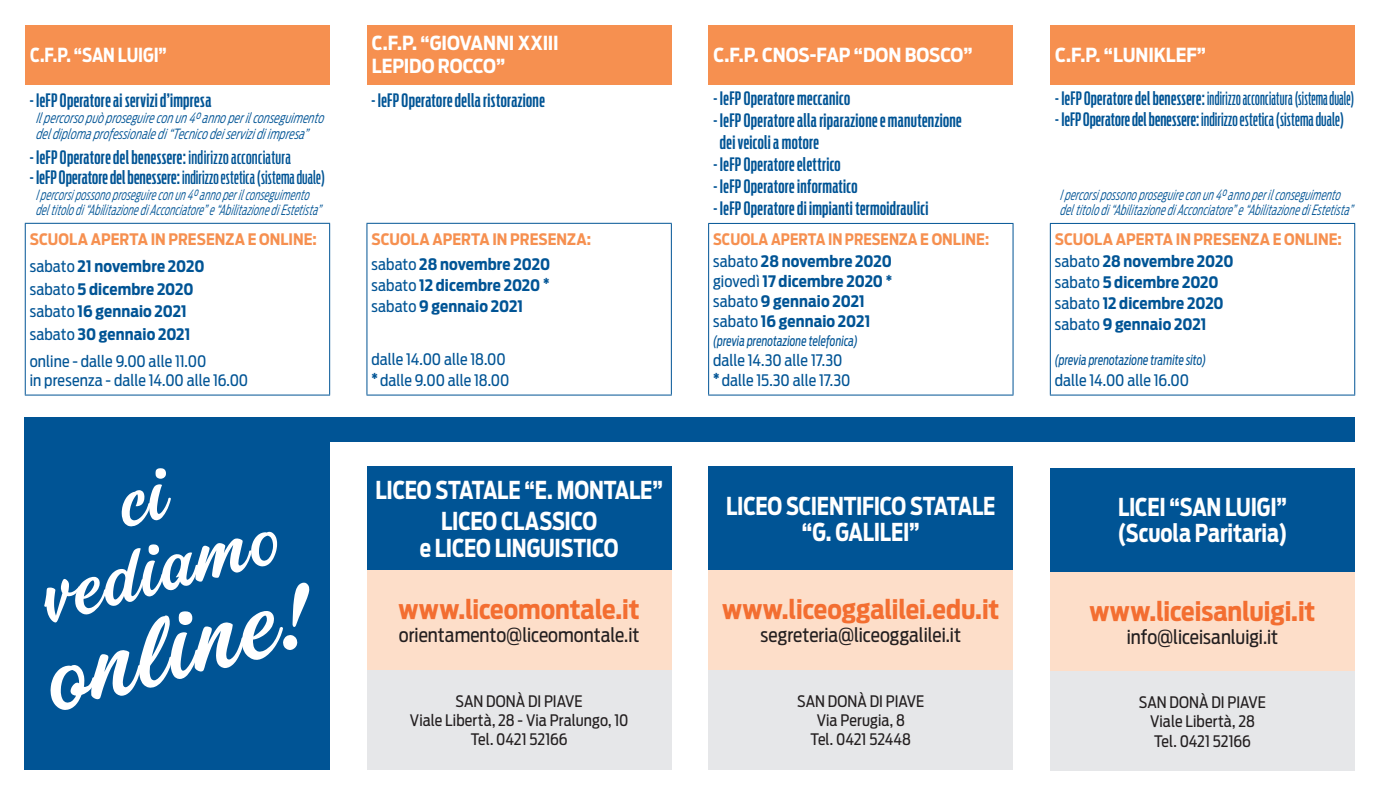
<style>
.page{position:relative;width:1380px;height:794px;background:#fff}
.page>*{position:absolute;margin:0;border:0;box-sizing:border-box;transform-origin:0 0}
.t1{font:91px "Painter PERSONALUSEONLY";color:#fff}
.t2{font:70px/71.8px "Painter PERSONALUSEONLY";color:#fff;text-align:center}
.t3{font:700 26.25px "Ford Antenna Cond";letter-spacing:-.005em;color:#f36e31}
.t4{font:700 24.5px/26.2px "Ford Antenna Cond";letter-spacing:-.01em;color:#fff;text-align:center;scale:.9 1}
.t5{font:19.25px "Ford Antenna Cond";color:#231f20}
.t6{font:700 19.25px/22.8px "Ford Antenna Cond";letter-spacing:-.005em;color:#fff}
.t7{font:700 19.25px "Ford Antenna Cond";letter-spacing:-.005em;color:#fff;scale:.9 1}
.t8{font:500 18.38px/21.9px "Ford Antenna Comp";letter-spacing:.015em;color:#005495;scale:1.15 1}
.t9{font:18.38px "Ford Antenna Comp";letter-spacing:.01em;color:#005495;scale:1.1 1}
.t10{font:18.38px "Ford Antenna Comp";letter-spacing:.01em;color:#005495;scale:.96 1}
.t11{font:700 15.75px/21px "Ford Antenna Cond";letter-spacing:.005em;color:#005495}
.t12{font:15.75px/19.2px "Ford Antenna Cond";color:#005495}
.t13{font:700 15.75px/26.8px "Ford Antenna Cond";letter-spacing:.005em;color:#f69050}
.t14{font:15.75px/19.2px "Ford Antenna Cond";color:#231f20;text-align:center}
.t15{font:700 15.75px/22.4px "Ford Antenna Cond";letter-spacing:.005em;color:#f69050;scale:.95 1}
.t16{font:italic 300 14px/15.8px "Ford Antenna Cond";letter-spacing:.015em;color:#005495;scale:.74 1}
.t17{font:italic 300 14px/15.8px "Ford Antenna Cond";letter-spacing:.015em;color:#005495;scale:.83 1}
.t18{font:italic 14px "Ford Antenna Cond";letter-spacing:.005em;color:#005495;scale:.8 1}
.s1{font-weight:400}
.s2{font-weight:500}
.s3{font-weight:400;color:#005495}
.s4{color:#005495}
.s5{font-size:81.9px}
</style>
<div class="page">
<div style="left:708px;top:466px;width:304px;height:105px;background:#005495"></div>
<div style="left:708px;top:571px;width:304px;height:99px;background:#fddec9"></div>
<div style="left:708px;top:670px;width:304px;height:99px;background:#e6e7e9"></div>
<div style="left:1050px;top:468px;width:304px;height:104px;background:#005495"></div>
<div style="left:1050px;top:572px;width:304px;height:99px;background:#fddec9"></div>
<div style="left:1050px;top:671px;width:304px;height:99px;background:#e6e7e9"></div>
<div style="left:367px;top:466px;width:304px;height:105px;background:#005495"></div>
<div style="left:367px;top:571px;width:304px;height:99px;background:#fddec9"></div>
<div style="left:367px;top:670px;width:304px;height:99px;background:#e6e7e9"></div>
<div style="left:25px;top:424px;width:305px;height:345px;background:#005495"></div>
<div style="left:25px;top:417px;width:1329px;height:25px;background:#005495"></div>
<div style="left:25px;top:25px;width:304px;height:59px;background:#f69050"></div>
<hr style="left:25px;top:394px;width:305px;height:1px;background:#005495">
<hr style="left:25px;top:224px;width:1px;height:170px;background:#005495">
<hr style="left:25px;top:223px;width:305px;height:1px;background:#005495">
<hr style="left:329px;top:224px;width:1px;height:170px;background:#005495">
<div style="left:367px;top:25px;width:304px;height:59px;background:#f69050"></div>
<hr style="left:366px;top:223px;width:305px;height:1px;background:#005495">
<hr style="left:366px;top:394px;width:305px;height:1px;background:#005495">
<hr style="left:366px;top:224px;width:1px;height:170px;background:#005495">
<hr style="left:670px;top:224px;width:1px;height:170px;background:#005495">
<div style="left:708px;top:25px;width:304px;height:59px;background:#f69050"></div>
<hr style="left:708px;top:223px;width:305px;height:1px;background:#005495">
<hr style="left:708px;top:394px;width:305px;height:1px;background:#005495">
<hr style="left:708px;top:224px;width:1px;height:170px;background:#005495">
<hr style="left:1012px;top:224px;width:1px;height:170px;background:#005495">
<div style="left:1050px;top:25px;width:304px;height:59px;background:#f69050"></div>
<hr style="left:1049px;top:223px;width:305px;height:1px;background:#005495">
<hr style="left:1049px;top:394px;width:305px;height:1px;background:#005495">
<hr style="left:1049px;top:224px;width:1px;height:170px;background:#005495">
<hr style="left:1353px;top:224px;width:1px;height:170px;background:#005495">
<p class="t7" style="left:30px;top:37px;width:153px">C.F.P. “SAN LUIGI”</p>
<p class="t8" style="left:30px;top:87px;width:159px">- IeFP Operatore ai servizi d’impresa</p>
<p class="t17" style="left:36px;top:108px;width:352px">Ilp ercorsop uòproseguireconun4°annop erilconseguimento deldip lomap rofessionaledi“Tecnicodeiservizidiimp resa”</p>
<p class="t8" style="left:30px;top:144px;width:228px">- IeFP Operatore del benessere: <span class="s1">indirizzo acconciatura</span></p>
<p class="t9" style="left:30px;top:162px;width:270px"><span class="s2">- IeFP Operatore del benessere:</span> indirizzo estetica (sistema duale)</p>
<p class="t16" style="left:36px;top:185px;width:391px">Ip ercorsip ossonoproseguireconun4°annop erilconseguimento deltitolodi“A bilitazionediA cconciatore”e“A bilitazionediEstetista”</p>
<p class="t13" style="left:30px;top:224px;width:289px">SCUOLA APERTA IN PRESENZA E ONLINE: <span class="s3">sabato</span> <span class="s4">21 novembre 2020</span></p>
<p class="t11" style="left:30px;top:275px;width:165px;line-height:22.8px"><span class="s1">sabato</span> 5 dicembre 2020 <span class="s1">sabato</span> 16 gennaio 2021 <span class="s1">sabato</span> 30 gennaio 2021</p>
<p class="t12" style="left:30px;top:349px;width:220px">online - dalle 9.00 alle 11.00<br>in presenza - dalle 14.00 alle 16.00</p>
<h2 class="t2" style="left:16px;top:499px;width:249px;rotate:-15deg">ci vediamo</h2>
<h1 class="t1" style="left:33px;top:624px;width:279px;rotate:-15deg">online<span class="s5">!</span></h1>
<p class="t6" style="left:372px;top:30px;width:188px">C.F.P. “GIOVANNI XXIII<br>LEPIDO ROCCO”</p>
<p class="t8" style="left:371px;top:87px;width:152px">- IeFP Operatore della ristorazione</p>
<p class="t13" style="left:371px;top:225px;width:221px;line-height:25px">SCUOLA APERTA IN PRESENZA: <span class="s3">sabato</span> <span class="s4">28 novembre 2020</span></p>
<p class="t11" style="left:371px;top:273px;width:180px"><span class="s1">sabato</span> 12 dicembre 2020 <sup>* </sup><span class="s1">sabato</span> 9 gennaio 2021</p>
<p class="t12" style="left:371px;top:348px;width:139px;line-height:20.1px">dalle 14.00 alle 18.00 <sup>*</sup> dalle 9.00 alle 18.00</p>
<h3 class="t4" style="left:375px;top:471px;width:321px;line-height:31.2px">LICEO STATALE “E. MONTALE”<br>LICEO CLASSICO</h3>
<h3 class="t4" style="left:420px;top:531px;width:222px">e LICEO LINGUISTICO</h3>
<h3 class="t3" style="left:398px;top:586px;width:243px">www.liceomontale.it</h3>
<p class="t5" style="left:398px;top:619px;width:242px">orientamento@liceomontale.it</p>
<p class="t14" style="left:410px;top:689px;width:220px">SAN DONÀ DI PIAVE<br>Viale Libertà, 28 - Via Pralungo, 10<br>Tel. 0421 52166</p>
<p class="t6" style="left:713px;top:41px;width:260px">C.F.P. CNOS-FAP “DON BOSCO”</p>
<p class="t8" style="left:713px;top:85px;width:120px">- IeFP Operatore meccanico</p>
<p class="t8" style="left:719px;top:107px;width:211px;text-indent:-6px">- IeFP Operatore alla riparazione e manutenzione dei veicoli a motore</p>
<p class="t8" style="left:713px;top:151px;width:112px">- IeFP Operatore elettrico</p>
<p class="t8" style="left:713px;top:173px;width:127px">- IeFP Operatore informatico</p>
<p class="t8" style="left:713px;top:195px;width:188px">- IeFP Operatore di impianti termoidraulici</p>
<p class="t15" style="left:713px;top:226px;width:292px">SCUOLA APERTA IN PRESENZA E ONLINE: <span class="s3">sabato</span> <span class="s4">28 novembre 2020</span></p>
<p class="t11" style="left:713px;top:270px;width:181px;line-height:19.9px"><span class="s1">giovedì</span> 17 dicembre 2020 <sup>* </sup><span class="s1">sabato</span> 9 gennaio 2021 <span class="s1">sabato</span> 16 gennaio 2021</p>
<p class="t18" style="left:713px;top:329px;width:182px">(previa prenotazione telefonica)</p>
<p class="t12" style="left:713px;top:348px;width:139px;line-height:19.9px">dalle 14.30 alle 17.30 <sup>*</sup> dalle 15.30 alle 17.30</p>
<h3 class="t4" style="left:726px;top:489px;width:301px">LICEO SCIENTIFICO STATALE “G. GALILEI”</h3>
<h3 class="t3" style="left:722px;top:586px;width:279px">www.liceoggalilei.edu.it</h3>
<p class="t5" style="left:760px;top:619px;width:202px">segreteria@liceoggalilei.it</p>
<p class="t14" style="left:797px;top:689px;width:129px">SAN DONÀ DI PIAVE<br>Via Perugia, 8<br>Tel. 0421 52448</p>
<p class="t6" style="left:1055px;top:41px;width:152px">C.F.P. “LUNIKLEF”</p>
<p class="t10" style="left:1055px;top:83px;width:313px"><span class="s2">- IeFP Operatore del benessere:</span> indirizzo acconciatura (sistema duale)</p>
<p class="t9" style="left:1055px;top:104px;width:264px"><span class="s2">- IeFP Operatore del benessere:</span> indirizzo estetica (sistema duale)</p>
<p class="t16" style="left:1060px;top:185px;width:402px">Ip ercorsip ossonoproseguireconun4°annop erilconseguimento deltitolodi“A bilitazionediA cconciatore”e“A bilitazionediEs tetis ta”</p>
<p class="t13" style="left:1054px;top:226px;width:289px;line-height:22.4px">SCUOLA APERTA IN PRESENZA E ONLINE: <span class="s3">sabato</span> <span class="s4">28 novembre 2020</span></p>
<p class="t11" style="left:1054px;top:270px;width:170px"><span class="s1">sabato</span> 5 dicembre 2020 <span class="s1">sabato</span> 12 dicembre 2020 <span class="s1">sabato</span> 9 gennaio 2021</p>
<p class="t18" style="left:1054px;top:348px;width:191px">(previa prenotazione tramite sito)</p>
<p class="t12" style="left:1054px;top:368px;width:136px">dalle 14.00 alle 16.00</p>
<h3 class="t4" style="left:1117px;top:491px;width:190px;text-align:left">LICEI “SAN LUIGI” (Scuola Paritaria)</h3>
<h3 class="t3" style="left:1089px;top:587px;width:227px">www.liceisanluigi.it</h3>
<p class="t5" style="left:1126px;top:620px;width:153px">info@liceisanluigi.it</p>
<p class="t14" style="left:1138px;top:690px;width:129px">SAN DONÀ DI PIAVE<br>Viale Libertà, 28<br>Tel. 0421 52166</p>
</div>
